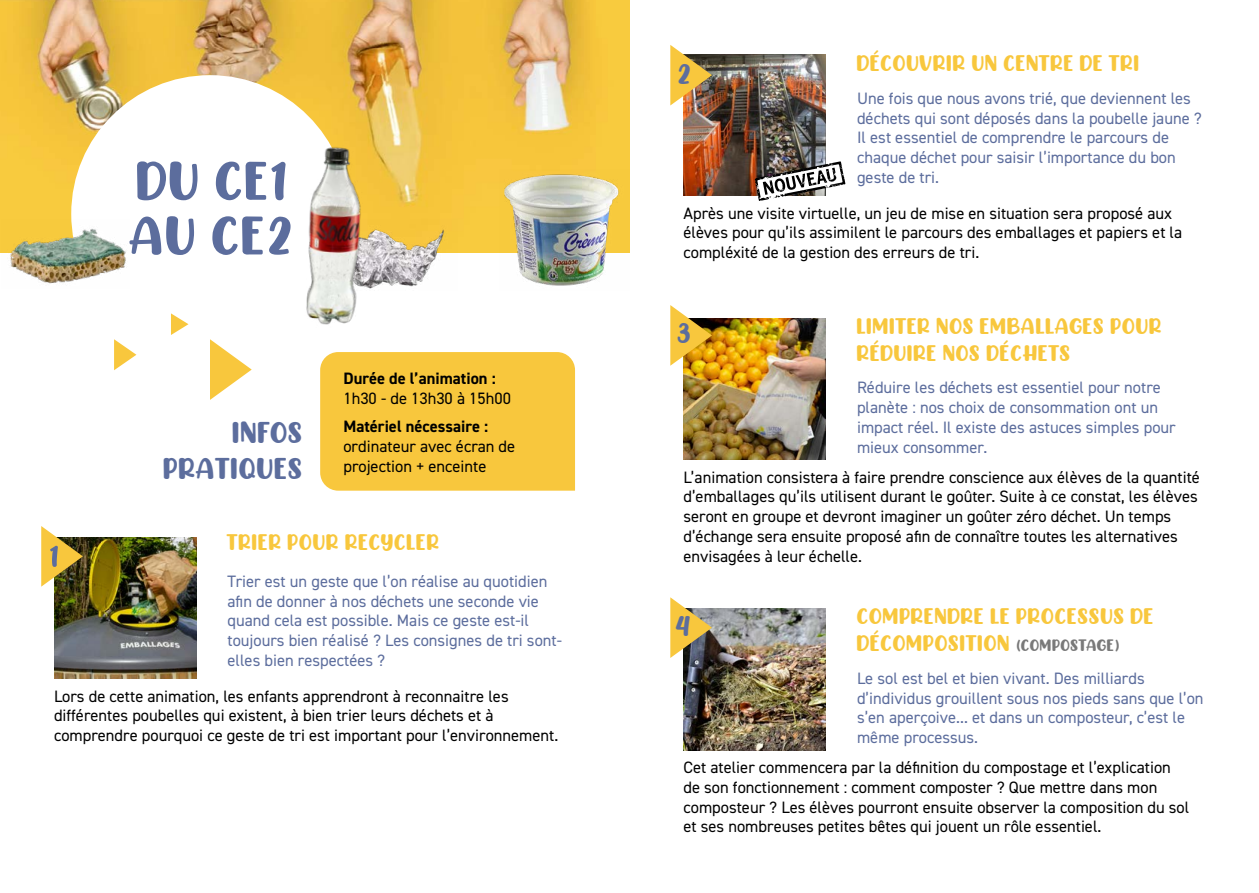
<style>
.page{position:relative;width:1259px;height:893px;background:#fff}
.page>*{position:absolute;margin:0;border:0;box-sizing:border-box;transform-origin:0 0}
.t1{font:30px/36px "CHICKEN Pie";color:#5c6d9d;text-align:right}
.t2{font:28.5px "CHICKEN Pie";color:#5c6d9d}
.t3{font:22.5px/27px "CHICKEN Pie";color:#f8c73d}
.t4{font:16.5px/19.8px "DIN2014";color:#000}
.t5{font:16.5px/19.8px "DIN2014";color:#5c6d9d}
.t6{font:700 16.5px "DIN2014";color:#000}
.s1{font-size:16.5px;color:#797979}
</style>
<div class="page">
<img style="left:0;top:0;width:629px;height:252px">
<div style="left:71px;top:75px;width:278px;height:278px;background:#fff;border-radius:50%"></div>
<img style="left:374px;top:219px;width:83px;height:68px">
<img style="left:306px;top:136px;width:68px;height:189px">
<img style="left:500px;top:169px;width:130px;height:117px">
<img style="left:2px;top:219px;width:124px;height:65px">
<svg style="left:129px;top:216px;width:161px;height:39px"></svg>
<svg style="left:137px;top:161px;width:148px;height:39px"></svg>
<img style="left:54px;top:537px;width:142px;height:142px">
<svg style="left:171px;top:313px;width:17px;height:22px"></svg>
<svg style="left:114px;top:339px;width:22px;height:31px"></svg>
<svg style="left:210px;top:339px;width:42px;height:61px"></svg>
<svg style="left:41px;top:526px;width:42px;height:61px"></svg>
<div style="left:320px;top:352px;width:255px;height:139px;background:#f8c73d"></div>
<img style="left:683px;top:54px;width:143px;height:142px">
<img style="left:683px;top:318px;width:143px;height:142px">
<img style="left:683px;top:608px;width:143px;height:142px">
<img style="left:670px;top:45px;width:42px;height:60px">
<svg style="left:670px;top:305px;width:42px;height:61px"></svg>
<svg style="left:670px;top:597px;width:42px;height:61px"></svg>
<svg style="left:754px;top:161px;width:91px;height:40px"></svg>
<h1 class="t1" style="left:164px;top:413px;width:142px">INFOS<br>PRATIQUES</h1>
<p class="t6" style="left:343px;top:368px;width:154px">Durée de l’animation :</p>
<p class="t4" style="left:343px;top:388px;width:169px">1h30 - de 13h30 à 15h00</p>
<p class="t6" style="left:343px;top:416px;width:146px">Matériel nécessaire :</p>
<p class="t4" style="left:343px;top:436px;width:173px">ordinateur avec écran de projection + enceinte</p>
<h3 class="t3" style="left:227px;top:527px;width:214px">TRIER POUR RECYCLER</h3>
<p class="t5" style="left:227px;top:571px;width:336px">Trier est un geste que l’on réalise au quotidien afin de donner à nos déchets une seconde vie quand cela est possible. Mais ce geste est-il toujours bien réalisé ? Les consignes de tri sont&shy;elles bien respectées ?</p>
<p class="t4" style="left:54px;top:686px;width:506px">Lors de cette animation, les enfants apprendront à reconnaitre les différentes poubelles qui existent, à bien trier leurs déchets et à comprendre pourquoi ce geste de tri est important pour l’environnement.</p>
<h2 class="t2" style="left:678px;top:54px;width:15px">2</h2>
<h3 class="t3" style="left:857px;top:48px;width:285px">DÉCOUVRIR UN CENTRE DE TRI</h3>
<p class="t5" style="left:857px;top:88px;width:346px">Une fois que nous avons trié, que deviennent les déchets qui sont déposés dans la poubelle jaune ?<br>Il est essentiel de comprendre le parcours de chaque déchet pour saisir l’importance du bon geste de tri.</p>
<p class="t4" style="left:683px;top:203px;width:500px">Après une visite virtuelle, un jeu de mise en situation sera proposé aux élèves pour qu’ils assimilent le parcours des emballages et papiers et la compléxité de la gestion des erreurs de tri.</p>
<h2 class="t2" style="left:678px;top:314px;width:14px">3</h2>
<h3 class="t3" style="left:857px;top:311px;width:307px">LIMITER NOS EMBALLAGES POUR<br>RÉDUIRE NOS DÉCHETS</h3>
<p class="t5" style="left:857px;top:377px;width:320px">Réduire les déchets est essentiel pour notre planète : nos choix de consommation ont un impact réel. Il existe des astuces simples pour mieux consommer.</p>
<p class="t4" style="left:683px;top:467px;width:518px">L’animation consistera à faire prendre conscience aux élèves de la quantité d’emballages qu’ils utilisent durant le goûter. Suite à ce constat, les élèves seront en groupe et devront imaginer un goûter zéro déchet. Un temps d’échange sera ensuite proposé afin de connaître toutes les alternatives envisagées à leur échelle.</p>
<h2 class="t2" style="left:676px;top:607px;width:16px">4</h2>
<h3 class="t3" style="left:857px;top:601px;width:299px">COMPRENDRE LE PROCESSUS DE<br>DÉCOMPOSITION <span class="s1">(COMPOSTAGE)</span></h3>
<p class="t5" style="left:857px;top:668px;width:348px">Le sol est bel et bien vivant. Des milliards d’individus grouillent sous nos pieds sans que l’on s’en aperçoive... et dans un composteur, c’est le même processus.</p>
<p class="t4" style="left:683px;top:757px;width:507px">Cet atelier commencera par la définition du compostage et l’explication de son fonctionnement : comment composter ? Que mettre dans mon composteur ? Les élèves pourront ensuite observer la composition du sol et ses nombreuses petites bêtes qui jouent un rôle essentiel.</p>
</div>
